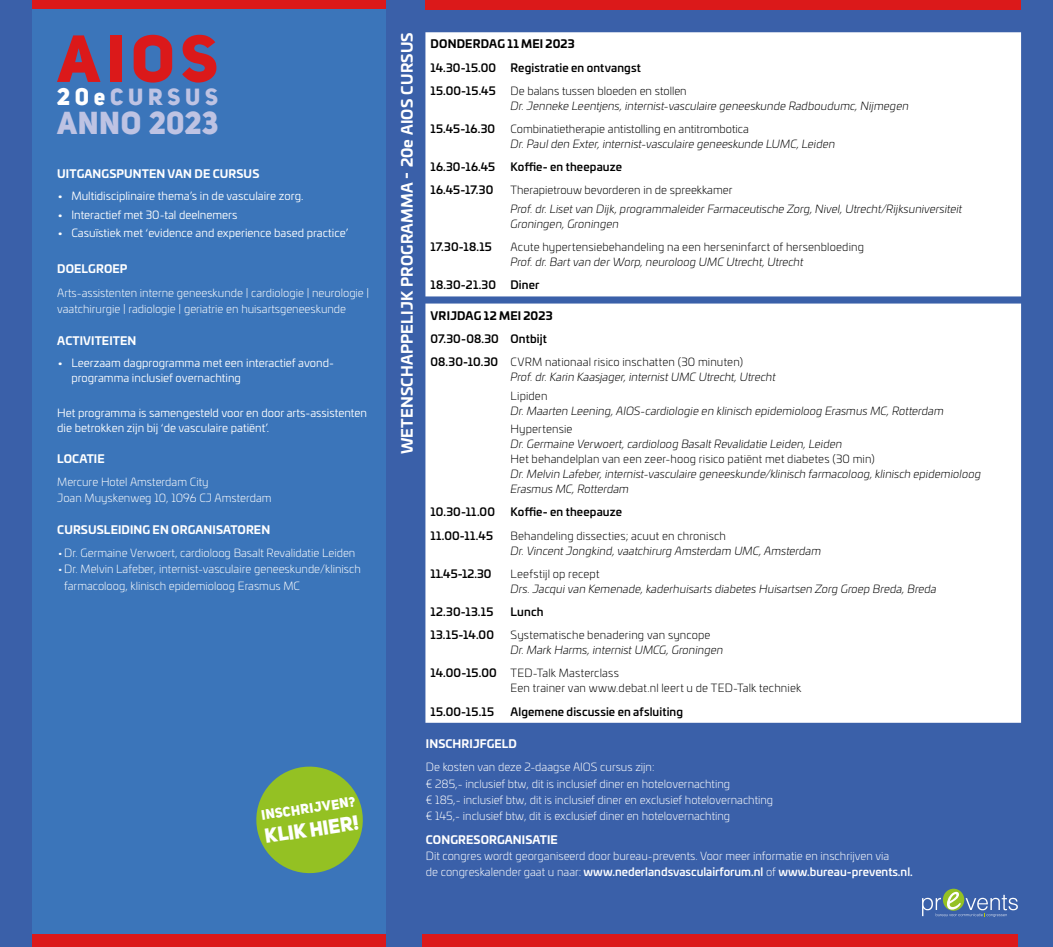
<style>
.page{position:relative;width:1053px;height:947px;background:#fff}
.page>*{position:absolute;margin:0;border:0;box-sizing:border-box;transform-origin:0 0}
.t1{font:800 65.62px "Uni Sans";color:#db191a}
.t2{font:800 30.88px "Uni Sans";letter-spacing:.01em;color:#bec3e3}
.t3{font:800 22.75px "Uni Sans";letter-spacing:.21em;color:#bec3e3}
.t4{font:800 19.88px "Uni Sans";color:#fff}
.t5{font:700 15px "Univia Pro";letter-spacing:.01em;color:#fff}
.t6{font:800 13.5px "Uni Sans";color:#fff}
.t7{font:italic 300 11.25px/15px "Univia Pro";letter-spacing:.01em;color:#000}
.t8{font:300 11.25px/16.2px "Univia Pro";color:#fff}
.t9{font:300 11.25px/23.1px "Univia Pro";letter-spacing:.01em;color:#000}
.t10{font:11.25px/15px "Univia Pro";color:#fff}
.t11{font:500 11.25px "Univia Pro";letter-spacing:.01em;color:#000}
.t12{font:700 11.25px "Univia Pro";letter-spacing:.01em;color:#fff}
.t13{font:700 11.25px "Univia Pro";letter-spacing:.015em;color:#000}
.s1{font-size:23.38px;color:#fff}
.s2{font-weight:500}
.s3{font-weight:500;font-style:normal}
.s4{font-style:normal}
</style>
<div class="page">
<div style="left:0;top:0;width:1052px;height:946px;background:#3a60a9"></div>
<div style="left:425px;top:0;width:595px;height:9px;background:#db191a"></div>
<div style="left:32px;top:0;width:353px;height:13px;background:#db191a"></div>
<div style="left:422px;top:933px;width:595px;height:13px;background:#db191a"></div>
<div style="left:32px;top:9px;width:353px;height:937px;background:#3b75ba"></div>
<div style="left:32px;top:933px;width:353px;height:13px;background:#db191a"></div>
<svg style="left:942px;top:888px;width:22px;height:22px"></svg>
<svg style="left:922px;top:891px;width:95px;height:25px"></svg>
<svg style="left:256px;top:766px;width:107px;height:108px"></svg>
<div style="left:425px;top:32px;width:595px;height:690px;background:#fff"></div>
<h1 class="t1" style="left:57px;top:16px;width:162px">AIOS</h1>
<h3 class="t3" style="left:57px;top:82px;width:163px"><span class="s1">20e</span>CURSUS</h3>
<h2 class="t2" style="left:57px;top:103px;width:163px">ANNO 2023</h2>
<p class="t12" style="left:57px;top:165px;width:204px">UITGANGSPUNTEN VAN DE CURSUS</p>
<p class="t10" style="left:57px;top:188px;width:248px">• Multidisciplinaire thema’s in de vasculaire zorg.</p>
<p class="t10" style="left:57px;top:206px;width:182px">• Interactief met 30-tal deelnemers</p>
<p class="t10" style="left:57px;top:225px;width:292px">• Casuïstiek met ‘evidence and experience based practice’</p>
<p class="t12" style="left:57px;top:260px;width:72px">DOELGROEP</p>
<p class="t8" style="left:57px;top:284px;width:314px">Arts-assistenten interne geneeskunde | cardiologie | neurologie | vaatchirurgie | radiologie | geriatrie en huisartsgeneeskunde</p>
<p class="t12" style="left:57px;top:332px;width:81px">ACTIVITEITEN</p>
<p class="t10" style="left:71px;top:355px;width:262px;text-indent:-14px">• Leerzaam dagprogramma met een interactief avond&shy;programma inclusief overnachting</p>
<p class="t10" style="left:57px;top:405px;width:311px">Het programma is samengesteld voor en door arts-assistenten die betrokken zijn bij ‘de vasculaire patiënt’.</p>
<p class="t12" style="left:57px;top:449px;width:49px">LOCATIE</p>
<p class="t8" style="left:57px;top:473px;width:216px">Mercure Hotel Amsterdam City<br>Joan Muyskenweg 10, 1096 CJ Amsterdam</p>
<p class="t12" style="left:57px;top:520px;width:214px">CURSUSLEIDING EN ORGANISATOREN</p>
<p class="t8" style="left:57px;top:544px;width:300px">•Dr. Germaine Verwoert, cardioloog Basalt Revalidatie Leiden</p>
<p class="t8" style="left:64px;top:560px;width:298px;text-indent:-7px">•Dr. Melvin Lafeber, internist-vasculaire geneeskunde/klinisch farmacoloog, klinisch epidemioloog Erasmus MC</p>
<p class="t6" style="left:260px;top:805px;width:96px;rotate:-8deg">INSCHRIJVEN?</p>
<h3 class="t4" style="left:263px;top:823px;width:96px;rotate:-9deg">KLIK HIER!</h3>
<h3 class="t5" style="left:395px;top:454px;width:423px;rotate:-90deg">WETENSCHAPPELIJK PROGRAMMA - 20e AIOS CURSUS</h3>
<p class="t13" style="left:430px;top:35px;width:146px">DONDERDAG 11 MEI 2023</p>
<p class="t11" style="left:430px;top:59px;width:67px">14.30-15.00</p>
<p class="t11" style="left:510px;top:59px;width:132px">Registratie en ontvangst</p>
<p class="t11" style="left:430px;top:82px;width:67px">15.00-15.45</p>
<p class="t9" style="left:510px;top:79px;width:178px">De balans tussen bloeden en stollen</p>
<p class="t7" style="left:510px;top:98px;width:400px">Dr. Jenneke Leentjens, internist-vasculaire geneeskunde Radboudumc, Nijmegen</p>
<p class="t11" style="left:430px;top:120px;width:66px">15.45-16.30</p>
<p class="t9" style="left:510px;top:117px;width:240px">Combinatietherapie antistolling en antitrombotica</p>
<p class="t7" style="left:510px;top:136px;width:326px">Dr. Paul den Exter, internist-vasculaire geneeskunde LUMC, Leiden</p>
<p class="t11" style="left:430px;top:158px;width:66px">16.30-16.45</p>
<p class="t11" style="left:510px;top:158px;width:113px">Koffie- en theepauze</p>
<p class="t11" style="left:430px;top:181px;width:64px">16.45-17.30</p>
<p class="t9" style="left:510px;top:178px;width:223px">Therapietrouw bevorderen in de spreekkamer</p>
<p class="t7" style="left:510px;top:201px;width:453px">Prof. dr. Liset van Dijk, programmaleider Farmaceutische Zorg, Nivel, Utrecht/Rijksuniversiteit<br>Groningen, Groningen</p>
<p class="t11" style="left:430px;top:238px;width:63px">17.30-18.15</p>
<p class="t9" style="left:510px;top:235px;width:355px">Acute hypertensiebehandeling na een herseninfarct of hersenbloeding</p>
<p class="t7" style="left:510px;top:254px;width:294px">Prof. dr. Bart van der Worp, neuroloog UMC Utrecht, Utrecht</p>
<p class="t11" style="left:430px;top:276px;width:67px">18.30-21.30</p>
<p class="t11" style="left:510px;top:276px;width:30px">Diner</p>
<p class="t13" style="left:430px;top:306px;width:124px">VRIJDAG 12 MEI 2023</p>
<p class="t9" style="left:430px;top:326px;width:314px"><span class="s2">07.30-08.30 Ontbijt<br>08.30-10.30</span> CVRM nationaal risico inschatten (30 minuten)</p>
<p class="t7" style="left:510px;top:369px;width:267px">Prof. dr. Karin Kaasjager, internist UMC Utrecht, Utrecht</p>
<p class="t9" style="left:510px;top:383px;width:38px">Lipiden</p>
<p class="t7" style="left:510px;top:402px;width:434px">Dr. Maarten Leening, AIOS-cardiologie en klinisch epidemioloog Erasmus MC, Rotterdam</p>
<p class="t9" style="left:510px;top:417px;width:63px">Hypertensie</p>
<p class="t7" style="left:510px;top:436px;width:333px">Dr. Germaine Verwoert, cardioloog Basalt Revalidatie Leiden, Leiden</p>
<p class="t9" style="left:510px;top:447px;width:366px">Het behandelplan van een zeer-hoog risico patiënt met diabetes (30 min)</p>
<p class="t7" style="left:510px;top:466px;width:472px">Dr. Melvin Lafeber, internist-vasculaire geneeskunde/klinisch farmacoloog, klinisch epidemioloog<br>Erasmus MC, Rotterdam</p>
<p class="t11" style="left:430px;top:503px;width:66px">10.30-11.00</p>
<p class="t11" style="left:510px;top:503px;width:113px">Koffie- en theepauze</p>
<p class="t11" style="left:430px;top:526px;width:64px">11.00-11.45</p>
<p class="t9" style="left:510px;top:523px;width:217px">Behandeling dissecties; acuut en chronisch</p>
<p class="t7" style="left:510px;top:542px;width:312px">Dr. Vincent Jongkind, vaatchirurg Amsterdam UMC, Amsterdam</p>
<p class="t11" style="left:430px;top:564px;width:62px">11.45-12.30</p>
<p class="t9" style="left:510px;top:561px;width:90px">Leefstijl op recept</p>
<p class="t7" style="left:510px;top:580px;width:427px">Drs. Jacqui van Kemenade, kaderhuisarts diabetes Huisartsen Zorg Groep Breda, Breda</p>
<p class="t11" style="left:430px;top:603px;width:64px">12.30-13.15</p>
<p class="t11" style="left:510px;top:603px;width:34px">Lunch</p>
<p class="t11" style="left:430px;top:626px;width:65px">13.15-14.00</p>
<p class="t9" style="left:510px;top:622px;width:201px">Systematische benadering van syncope</p>
<p class="t7" style="left:430px;top:637px;width:294px;line-height:23.1px;text-indent:80px">Dr. Mark Harms, internist UMCG, Groningen<br><span class="s3">14.00-15.00</span> <span class="s4">TED-Talk Masterclass</span></p>
<p class="t9" style="left:510px;top:676px;width:292px">Een trainer van www.debat.nl leert u de TED-Talk techniek</p>
<p class="t11" style="left:430px;top:702px;width:65px">15.00-15.15</p>
<p class="t11" style="left:510px;top:702px;width:174px">Algemene discussie en afsluiting</p>
<p class="t12" style="left:426px;top:734px;width:93px">INSCHRIJFGELD</p>
<p class="t8" style="left:426px;top:758px;width:349px">De kosten van deze 2-daagse AIOS cursus zijn:<br>€ 285,- inclusief btw, dit is inclusief diner en hotelovernachting<br>€ 185,- inclusief btw, dit is inclusief diner en exclusief hotelovernachting € 145,- inclusief btw, dit is exclusief diner en hotelovernachting</p>
<p class="t12" style="left:426px;top:830px;width:133px">CONGRESORGANISATIE</p>
<p class="t8" style="left:426px;top:847px;width:488px">Dit congres wordt georganiseerd door bureau-prevents. Voor meer informatie en inschrijven via<br>de congreskalender gaat u naar: <span class="s2">www.nederlandsvasculairforum.nl</span> of <span class="s2">www.bureau-prevents.nl.</span></p>
</div>
